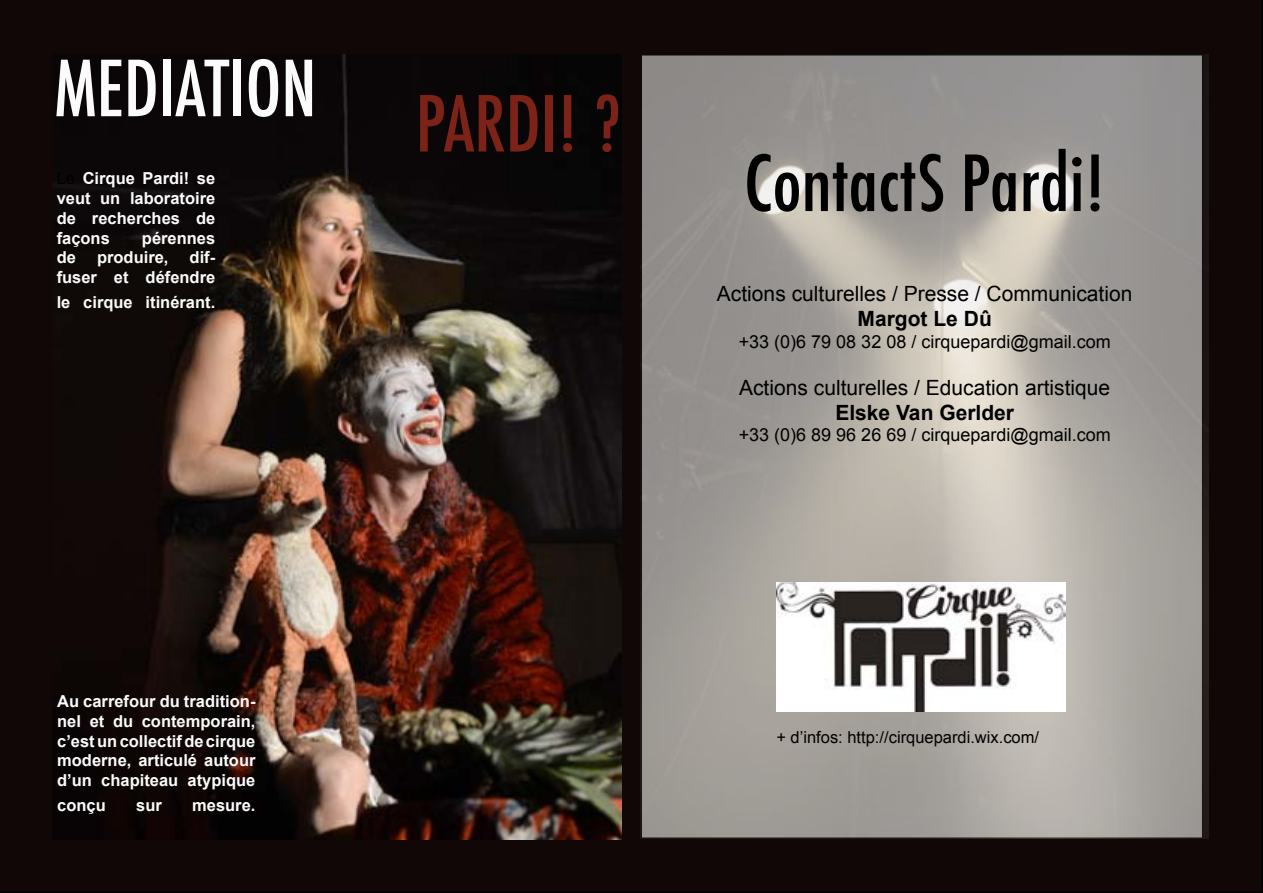
<style>
.page{position:relative;width:1263px;height:893px;background:#110706}
.page>*{position:absolute;margin:0;border:0;box-sizing:border-box;transform-origin:0 0}
.t1{font:500 condensed 75px "Futura";color:#000}
.t2{font:500 condensed 75px "Futura";color:#fbfbfb}
.t3{font:500 condensed 75px "Futura";color:#7d2217}
.t4{font:21px "Arial";color:#000}
.t5{font:700 21px "Arial";color:#000}
.t6{font:18px "Arial";color:#000}
.t7{font:700 16.5px/19.8px "Arial";color:#fbfbfb;text-align:justify}
.t8{font:16.5px "Arial";color:#000}
.s1{font-weight:400;color:#000}
</style>
<div class="page">
<img style="left:52px;top:54px;width:569px;height:785px">
<img style="left:640px;top:54px;width:569px;height:785px">
<img style="left:776px;top:583px;width:289px;height:128px">
<h1 class="t2" style="left:54px;top:40px;width:264px">MEDIATION</h1>
<p class="t7" style="left:57px;top:169px;width:160px"><span class="s1">Le</span> Cirque Pardi! se veut un laboratoire de recherches de façons</p>
<p class="t7" style="left:142px;top:228px;width:75px">pérennes</p>
<p class="t7" style="left:57px;top:248px;width:160px;text-align:right">dif-<br>fuser et défendre</p>
<p class="t7" style="left:57px;top:293px;width:160px">le cirque itinérant.</p>
<p class="t7" style="left:57px;top:248px;width:21px">de</p>
<p class="t7" style="left:97px;top:248px;width:73px">produire,</p>
<p class="t7" style="left:57px;top:692px;width:200px">Au carrefour du tradition&shy;nel et du contemporain, c’est un collectif de cirque moderne, articulé autour d’un chapiteau atypique</p>
<p class="t7" style="left:57px;top:796px;width:50px">conçu</p>
<p class="t7" style="left:136px;top:796px;width:27px">sur</p>
<p class="t7" style="left:192px;top:796px;width:65px">mesure.</p>
<h1 class="t3" style="left:416px;top:76px;width:207px">PARDI! ?</h1>
<h1 class="t1" style="left:744px;top:135px;width:363px">ContactS Pardi!</h1>
<p class="t4" style="left:717px;top:280px;width:417px">Actions culturelles / Presse / Communication</p>
<p class="t5" style="left:858px;top:305px;width:136px">Margot Le Dû</p>
<p class="t6" style="left:739px;top:330px;width:373px">+33 (0)6 79 08 32 08 / cirquepardi@gmail.com</p>
<p class="t4" style="left:739px;top:374px;width:373px">Actions culturelles / Education artistique</p>
<p class="t5" style="left:835px;top:399px;width:180px">Elske Van Gerlder</p>
<p class="t6" style="left:739px;top:423px;width:373px">+33 (0)6 89 96 26 69 / cirquepardi@gmail.com</p>
<p class="t8" style="left:776px;top:726px;width:264px">+ d’infos: http://cirquepardi.wix.com/</p>
</div>
